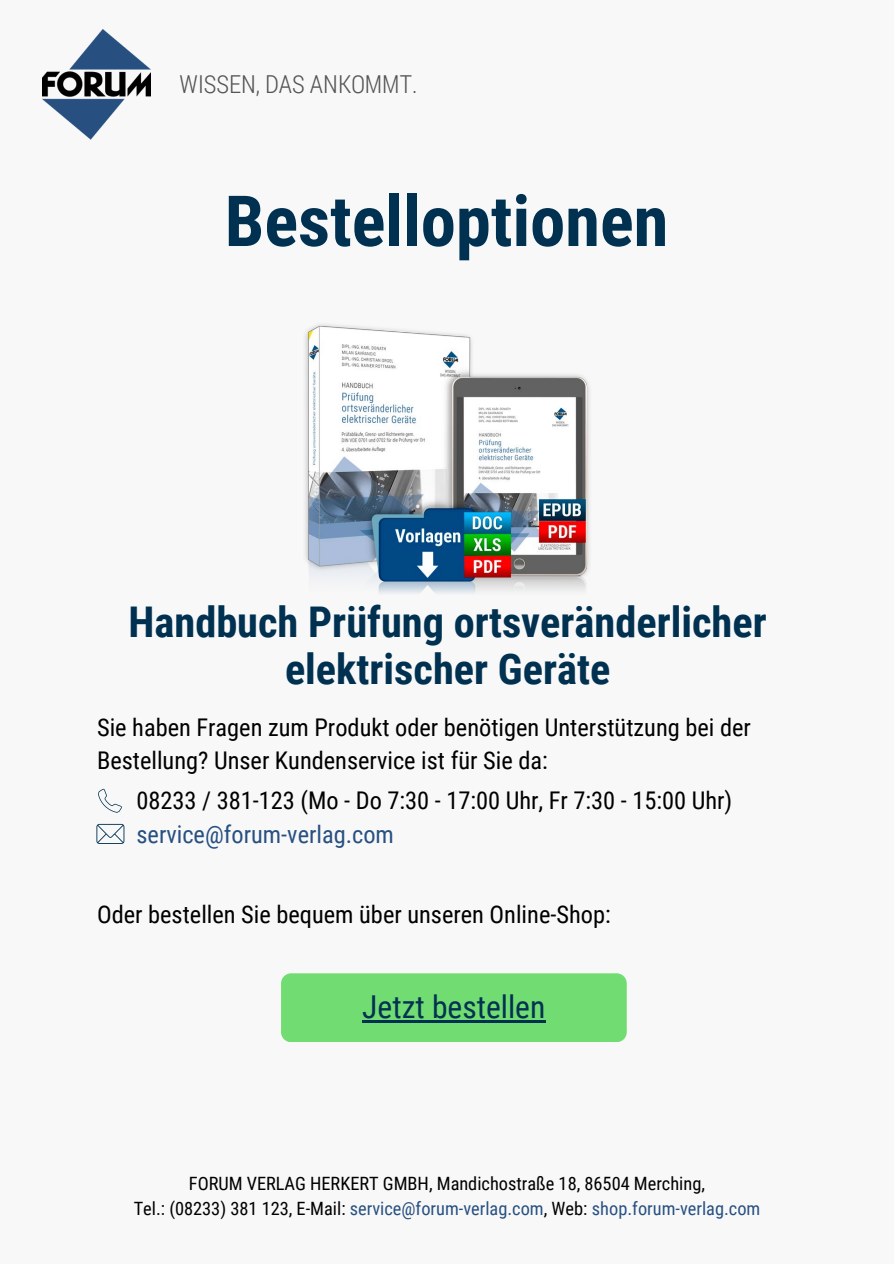
<style>
.page{position:relative;width:894px;height:1264px;background:#fff}
.page>*{position:absolute;margin:0;border:0;box-sizing:border-box;transform-origin:0 0}
.t1{font:700 70.5px "Roboto Condensed";color:#003151}
.t2{font:700 42.3px/47.2px "Roboto Condensed";color:#003151;text-align:center}
.t3{font:31.5px "Roboto Condensed";color:#003151}
.t4{font:300 24.75px "Roboto Condensed";color:#545454}
.t5{font:24.3px/33.5px "Roboto Condensed";color:#000}
.t6{font:18.3px "Roboto Condensed";color:#275081}
.t7{font:18.3px "Roboto Condensed";color:#000}
.s1{color:#275081}
.s2{color:#000}
</style>
<div class="page">
<div style="left:0;top:0;width:893px;height:1263px;background:#f8f8f8"></div>
<img style="left:305px;top:324px;width:284px;height:269px">
<img style="left:42px;top:30px;width:108px;height:110px">
<div style="left:281px;top:973px;width:345px;height:69px;background:#71dc71;border-radius:10px"></div>
<hr style="left:362px;top:1020px;width:183px;height:2px;background:#003151">
<svg style="left:98px;top:788px;width:24px;height:24px"></svg>
<svg style="left:96px;top:824px;width:28px;height:20px"></svg>
<h2 class="t4" style="left:179px;top:67px;width:239px">WISSEN, DAS ANKOMMT.</h2>
<p class="t1" style="left:225px;top:181px;width:445px">Bestelloptionen</p>
<h4 class="t2" style="left:128px;top:597px;width:639px">Handbuch Prüfung ortsveränderlicher elektrischer Geräte</h4>
<h5 class="t5" style="left:97px;top:710px;width:655px">Sie haben Fragen zum Produkt oder benötigen Unterstützung bei der<br>Bestellung? Unser Kundenservice ist für Sie da:</h5>
<p class="t5" style="left:136px;top:784px;width:597px">08233 / 381-123 (Mo - Do 7:30 - 17:00 Uhr, Fr 7:30 - 15:00 Uhr) <span class="s1">service@forum-verlag.com</span></p>
<h5 class="t5" style="left:97px;top:898px;width:515px">Oder bestellen Sie bequem über unseren Online-Shop:</h5>
<p class="t3" style="left:362px;top:989px;width:184px">Jetzt bestellen</p>
<h1 class="t7" style="left:189px;top:1173px;width:517px">FORUM VERLAG HERKERT GMBH, Mandichostraße 18, 86504 Merching,</h1>
<p class="t6" style="left:134px;top:1197px;width:628px"><span class="s2">Tel.: (08233) 381 123, E-Mail:</span> service@forum-verlag.com<span class="s2">, Web:</span> shop.forum-verlag.com</p>
</div>
